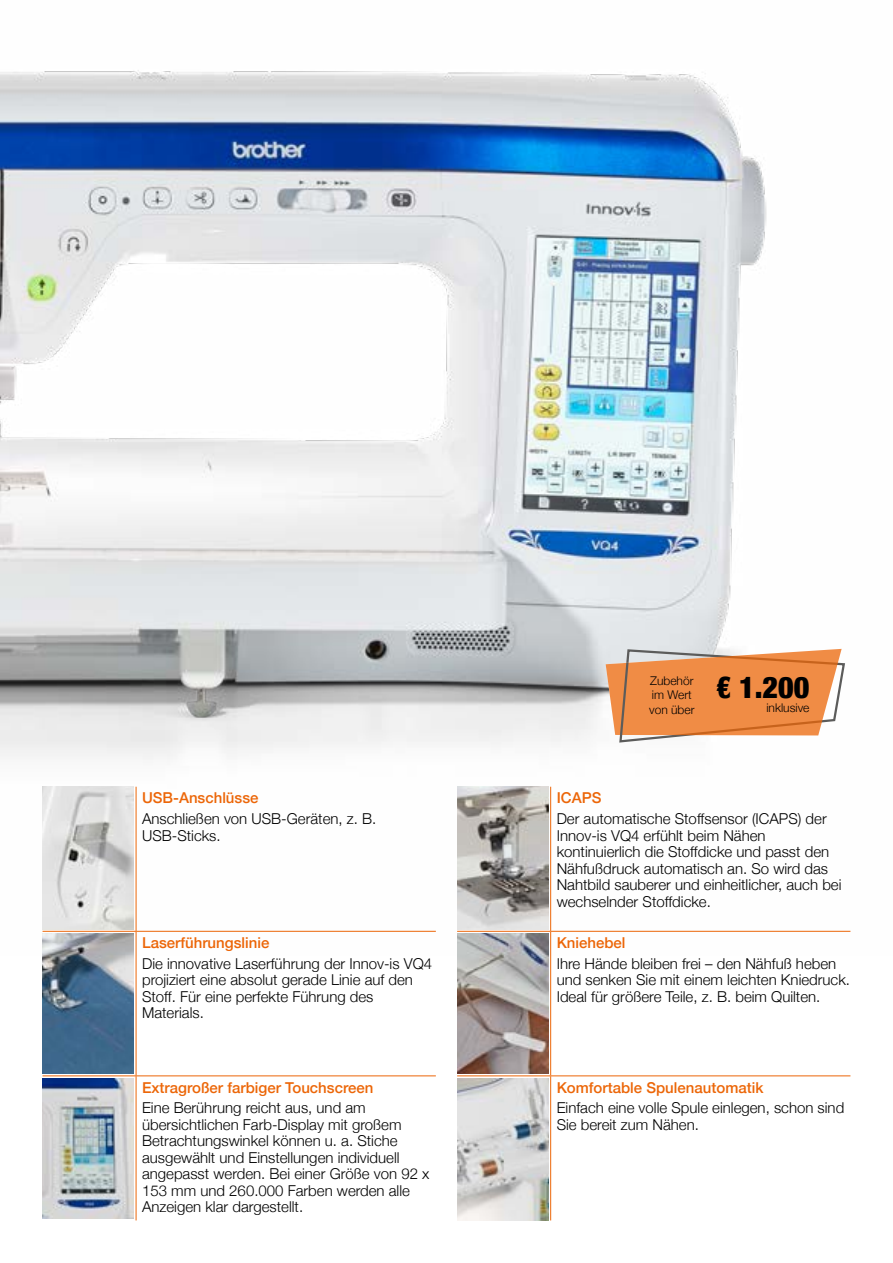
<style>
.page{position:relative;width:893px;height:1263px;background:#fff}
.page>*{position:absolute;margin:0;border:0;box-sizing:border-box;transform-origin:0 0}
.t1{font:900 condensed 30px "Helvetica Neue";color:#000}
.t2{font:300 15px/16.5px "Helvetica Neue";color:#000}
.t3{font:500 15px "Helvetica Neue";color:#ec6608}
.t4{font:300 12px/14.4px "Helvetica Neue";color:#000}
</style>
<div class="page">
<img style="left:0;top:70px;width:851px;height:885px">
<hr style="left:136px;top:787px;width:1px;height:144px;background:#ec6608">
<hr style="left:43px;top:931px;width:93px;height:1px;background:#ec6608">
<hr style="left:136px;top:932px;width:1px;height:143px;background:#ec6608">
<hr style="left:136px;top:931px;width:300px;height:1px;background:#ec6608">
<hr style="left:43px;top:1075px;width:93px;height:1px;background:#ec6608">
<hr style="left:136px;top:1076px;width:1px;height:144px;background:#ec6608">
<hr style="left:136px;top:1075px;width:300px;height:1px;background:#ec6608">
<img style="left:43px;top:787px;width:91px;height:142px">
<img style="left:43px;top:933px;width:91px;height:141px">
<img style="left:43px;top:1078px;width:91px;height:140px">
<hr style="left:550px;top:787px;width:1px;height:144px;background:#ec6608">
<hr style="left:457px;top:931px;width:94px;height:1px;background:#ec6608">
<hr style="left:550px;top:932px;width:1px;height:143px;background:#ec6608">
<hr style="left:551px;top:931px;width:299px;height:1px;background:#ec6608">
<hr style="left:457px;top:1075px;width:94px;height:1px;background:#ec6608">
<hr style="left:550px;top:1076px;width:1px;height:144px;background:#ec6608">
<hr style="left:551px;top:1075px;width:299px;height:1px;background:#ec6608">
<img style="left:457px;top:787px;width:92px;height:142px">
<img style="left:457px;top:933px;width:92px;height:141px">
<img style="left:457px;top:1078px;width:92px;height:142px">
<svg style="left:606px;top:648px;width:240px;height:96px"></svg>
<p class="t3" style="left:142px;top:786px;width:118px">USB-Anschlüsse</p>
<p class="t2" style="left:142px;top:809px;width:236px">Anschließen von USB-Geräten, z. B.<br>USB‑Sticks.</p>
<p class="t3" style="left:142px;top:931px;width:129px">Laserführungslinie</p>
<p class="t2" style="left:142px;top:954px;width:292px">Die innovative Laserführung der Innov-is VQ4 projiziert eine absolut gerade Linie auf den Stoff. Für eine perfekte Führung des Materials.</p>
<p class="t3" style="left:142px;top:1075px;width:233px">Extragroßer farbiger Touchscreen</p>
<p class="t2" style="left:142px;top:1099px;width:289px">Eine Berührung reicht aus, und am übersichtlichen Farb-Display mit großem Betrachtungswinkel können u. a. Stiche ausgewählt und Einstellungen individuell angepasst werden. Bei einer Größe von 92 x 153 mm und 260.000 Farben werden alle Anzeigen klar dargestellt.</p>
<p class="t4" style="left:649px;top:672px;width:47px">Zubehör im Wert von über</p>
<h1 class="t1" style="left:716px;top:662px;width:95px">€ 1.200</h1>
<p class="t4" style="left:766px;top:700px;width:45px">inklusive</p>
<p class="t3" style="left:557px;top:786px;width:46px">ICAPS</p>
<p class="t2" style="left:557px;top:809px;width:286px">Der automatische Stoffsensor (ICAPS) der Innov‑is VQ4 erfühlt beim Nähen kontinuierlich die Stoffdicke und passt den Nähfußdruck automatisch an. So wird das Nahtbild sauberer und einheitlicher, auch bei wechselnder Stoffdicke.</p>
<p class="t3" style="left:557px;top:931px;width:70px">Kniehebel</p>
<p class="t2" style="left:557px;top:954px;width:295px">Ihre Hände bleiben frei – den Nähfuß heben und senken Sie mit einem leichten Kniedruck.<br>Ideal für größere Teile, z. B. beim Quilten.</p>
<p class="t3" style="left:557px;top:1075px;width:208px">Komfortable Spulenautomatik</p>
<p class="t2" style="left:557px;top:1099px;width:289px">Einfach eine volle Spule einlegen, schon sind<br>Sie bereit zum Nähen.</p>
</div>
